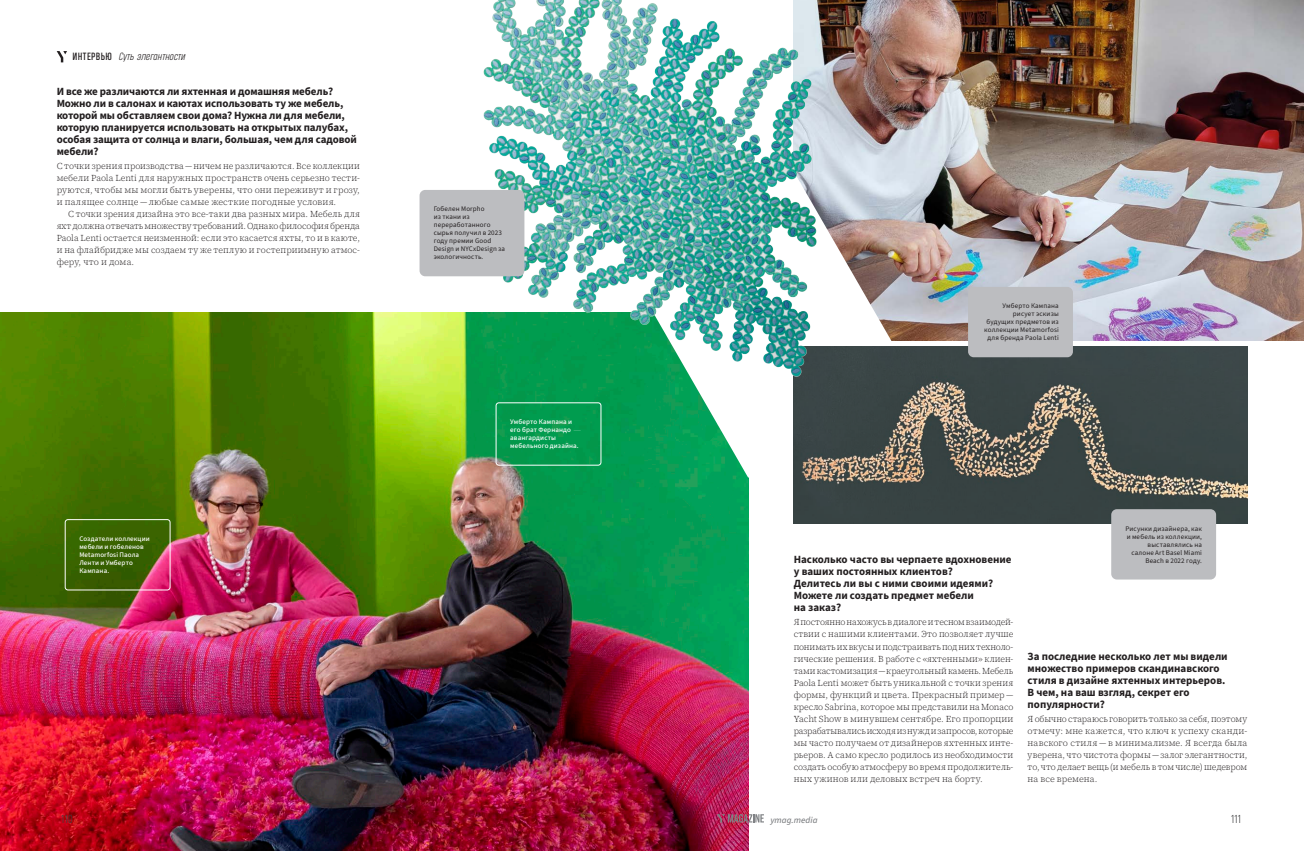
<style>
.page{position:relative;width:1304px;height:851px;background:#fff}
.page>*{position:absolute;margin:0;border:0;box-sizing:border-box;transform-origin:0 0}
.Question{font:700 11px/12px "Source Sans 3";letter-spacing:-.01em;color:#231f20}
.t1{font:300 11px "Heading Pro";letter-spacing:.07em;color:#3e3e3f}
.t2{font:italic 300 10px "Heading Pro";letter-spacing:.01em;color:#231f20}
.Simple_Paragraph{font:300 9px/12px "Source Serif 4";letter-spacing:.005em;color:#231f20;text-align:justify}
.FL_Paragraph{font:300 9px/12px "Source Serif 4";letter-spacing:.015em;color:#231f20;text-align:justify}
.t3{font:italic 500 9px "Source Sans 3";letter-spacing:.005em;color:#808285}
.Caption_Gray{font:7px/8px "Source Sans 3";letter-spacing:.02em;color:#231f20;text-align:right}
.Caption_White_Frame{font:500 7px/8px "Source Sans 3";letter-spacing:.02em;color:#fff}
.s1{font-weight:400;font-style:normal}
.s2{font-family:"Spectral";font-weight:200}
</style>
<div class="page">
<img style="left:0;top:312px;width:748px;height:538px">
<img style="left:832px;top:0;width:472px;height:340px">
<img style="left:794px;top:346px;width:453px;height:177px">
<svg style="left:652px;top:174px;width:239px;height:304px"></svg>
<img style="left:452px;top:0;width:380px;height:378px">
<div style="left:1111px;top:509px;width:105px;height:70px;background:#bcbdc0;border-radius:6px"></div>
<div style="left:968px;top:287px;width:105px;height:70px;background:#bcbdc0;border-radius:6px"></div>
<div style="left:420px;top:190px;width:104px;height:86px;background:#bcbdc0;border-radius:6px"></div>
<div style="left:65px;top:519px;width:106px;height:71px;border:1px solid #fff;border-radius:3px"></div>
<div style="left:496px;top:402px;width:105px;height:63px;border:1px solid #fff;border-radius:3px"></div>
<svg style="left:57px;top:51px;width:10px;height:11px"></svg>
<svg style="left:717px;top:814px;width:47px;height:8px"></svg>
<p class="t2" style="left:73px;top:50px;width:114px"><span class="s1">ИНТЕРВЬЮ</span> Суть элегантности</p>
<p class="Question" style="left:57px;top:86px;width:302px">И все же различаются ли яхтенная и домашняя мебель?<br>Можно ли в салонах и каютах использовать ту же мебель, которой мы обставляем свои дома? Нужна ли для мебели, которую планируется использовать на открытых палубах, особая защита от солнца и влаги, большая, чем для садовой мебели?</p>
<p class="Simple_Paragraph" style="left:57px;top:160px;width:305px">С точки зрения производства — ничем не различаются. Все коллекции мебели Paola Lenti для наружных пространств очень серьезно тести&shy;руются, чтобы мы могли быть уверены, что они переживут и грозу, и палящее солнце — любые самые жесткие погодные условия.</p>
<p class="FL_Paragraph" style="left:57px;top:208px;width:305px;text-indent:11px">С точки зрения дизайна это все‑таки два разных мира. Мебель для яхт должна отвечать множеству требований. Однако философия бренда Paola Lenti остается неизменной: если это касается яхты, то и в каюте, и на флайбридже мы создаем ту же теплую и гостеприимную атмос&shy;феру, что и дома.</p>
<p class="Caption_White_Frame" style="left:79px;top:534px;width:72px">Создатели коллекции мебели и гобеленов<br>Metamorfosi Паола<br>Ленти и Умберто<br>Кампана.</p>
<p class="Caption_Gray" style="left:434px;top:205px;width:73px;text-align:left">Гобелен Morpho<br>из ткани из переработанного сырья получил в 2023 году премии Good<br>Design и NYCxDesign за экологичность.</p>
<p class="Caption_White_Frame" style="left:510px;top:418px;width:72px">Умберто Кампана и его брат Фернандо <span class="s2">― </span>авангардисты мебельного дизайна.</p>
<p class="Caption_Gray" style="left:984px;top:302px;width:76px">Умберто Кампана рисует эскизы будущих предметов из коллекции Metamorfosi для бренда Paola Lenti</p>
<p class="Question" style="left:794px;top:554px;width:219px">Насколько часто вы черпаете вдохновение у ваших постоянных клиентов?<br>Делитесь ли вы с ними своими идеями?<br>Можете ли создать предмет мебели<br>на заказ?</p>
<p class="Simple_Paragraph" style="left:794px;top:616px;width:221px">Япостоянно нахожусь вдиалоге итесном взаимодей&shy;ствии с нашими клиентами. Это позволяет лучше понимать их вкусы иподстраивать под них техноло&shy;гические решения. В работе с «яхтенными» клиен&shy;тами кастомизация—краеугольный камень. Мебель Paola Lenti может быть уникальной с точки зрения формы, функций и цвета. Прекрасный пример — кресло Sabrina, которое мы представили на Monaco Yacht Show в минувшем сентябре. Его пропорции разрабатывались исходя изнужд изапросов, которые мы часто получаем от дизайнеров яхтенных инте&shy;рьеров. А само кресло родилось из необходимости создать особую атмосферу во время продолжитель&shy;ных ужинов или деловых встреч на борту.</p>
<p class="Caption_Gray" style="left:1125px;top:524px;width:78px">Рисунки дизайнера, как и мебель из коллекции, выставлялись на салоне Art Basel Miami<br>Beach в 2022 году.</p>
<p class="Question" style="left:1028px;top:650px;width:202px">За последние несколько лет мы видели множество примеров скандинавского стиля в дизайне яхтенных интерьеров.<br>В чем, на ваш взгляд, секрет его популярности?</p>
<p class="Simple_Paragraph" style="left:1028px;top:712px;width:221px">Яобычно стараюсь говорить только за себя, поэтому отмечу: мне кажется, что ключ к успеху сканди&shy;навского стиля — в минимализме. Я всегда была уверена, что чистота формы — залог элегантности, то, что делает вещь (и мебель в том числе) шедевром на все времена.</p>
<p class="t1" style="left:62px;top:812px;width:13px">110</p>
<p class="t3" style="left:770px;top:813px;width:49px">ymag.media</p>
<p class="t1" style="left:1231px;top:812px;width:11px">111</p>
</div>
